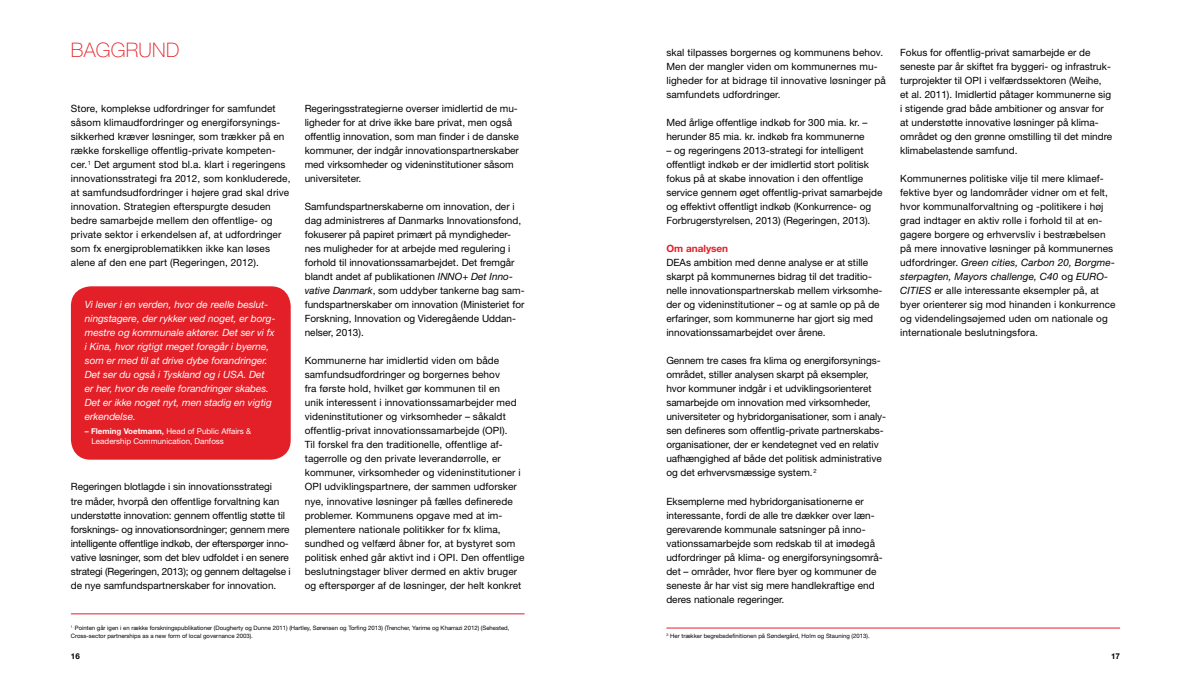
<style>
.page{position:relative;width:1191px;height:681px;background:#fff}
.page>*{position:absolute;margin:0;border:0;box-sizing:border-box;transform-origin:0 0}
.t1{font:100 20px "Helvetica Neue LT";letter-spacing:.01em;color:#e31f27}
.t2{font:10px/14px "Helvetica Neue LT";color:#000}
.t3{font:italic 10px/14px "Helvetica Neue LT";color:#fff}
.t4{font:700 10px "Helvetica Neue LT";color:#e31f27}
.t5{font:8px/10px "Helvetica Neue LT";color:#fff}
.t6{font:700 8px "Helvetica Neue LT";color:#000}
.t7{font:6px/8px "Helvetica Neue LT";color:#000}
.s1{font-weight:700}
.s2{font-style:italic}
</style>
<div class="page">
<div style="left:71px;top:286px;width:220px;height:173px;background:#e31f27;border-radius:20px"></div>
<hr style="left:71px;top:613px;width:453px;height:1px;background:#e31f27">
<hr style="left:666px;top:627px;width:454px;height:1px;background:#e31f27">
<h1 class="t1" style="left:71px;top:38px;width:110px">BAGGRUND</h1>
<p class="t2" style="left:71px;top:101px;width:221px">Store, komplekse udfordringer for samfundet såsom klimaudfordringer og energiforsynings&shy;sikkerhed kræver løsninger, som trækker på en række forskellige offentlig-private kompeten&shy;cer.<sup>1</sup> Det argument stod bl.a. klart i regeringens innovationsstrategi fra 2012, som konkluderede, at samfundsudfordringer i højere grad skal drive innovation. Strategien efterspurgte desuden bedre samarbejde mellem den offentlige- og private sektor i erkendelsen af, at udfordringer som fx energiproblematikken ikke kan løses alene af den ene part (Regeringen, 2012).</p>
<p class="t3" style="left:85px;top:297px;width:192px">Vi lever i en verden, hvor de reelle beslut&shy;ningstagere, der rykker ved noget, er borg&shy;mestre og kommunale aktører. Det ser vi fx i Kina, hvor rigtigt meget foregår i byerne, som er med til at drive dybe forandringer.<br>Det ser du også i Tyskland og i USA. Det er her, hvor de reelle forandringer skabes.<br>Det er ikke noget nyt, men stadig en vigtig erkendelse.</p>
<p class="t5" style="left:92px;top:426px;width:161px;text-indent:-7px"><span class="s1">– Fleming Voetmann,</span> Head of Public Affairs &amp;<br>Leadership Communication, Danfoss</p>
<p class="t2" style="left:71px;top:479px;width:221px">Regeringen blotlagde i sin innovationsstrategi<br>tre måder, hvorpå den offentlige forvaltning kan understøtte innovation: gennem offentlig støtte til forsknings- og innovationsordninger; gennem mere intelligente offentlige indkøb, der efterspørger inno&shy;vative løsninger, som det blev udfoldet i en senere strategi (Regeringen, 2013); og gennem deltagelse i de nye samfundspartnerskaber for innovation.</p>
<p class="t2" style="left:305px;top:101px;width:216px">Regeringsstrategierne overser imidlertid de mu&shy;ligheder for at drive ikke bare privat, men også offentlig innovation, som man finder i de danske kommuner, der indgår innovationspartnerskaber med virksomheder og videninstitutioner såsom universiteter.</p>
<p class="t2" style="left:305px;top:199px;width:221px">Samfundspartnerskaberne om innovation, der i dag administreres af Danmarks Innovationsfond, fokuserer på papiret primært på myndigheder&shy;nes muligheder for at arbejde med regulering i forhold til innovationssamarbejdet. Det fremgår blandt andet af publikationen <span class="s2">INNO+ Det Inno&shy;vative Danmark</span>, som uddyber tankerne bag sam&shy;fundspartnerskaber om innovation (Ministeriet for Forskning, Innovation og Videregående Uddan&shy;nelser, 2013).</p>
<p class="t2" style="left:305px;top:353px;width:221px">Kommunerne har imidlertid viden om både samfundsudfordringer og borgernes behov<br>fra første hold, hvilket gør kommunen til en<br>unik interessent i innovationssamarbejder med videninstitutioner og virksomheder – såkaldt offentlig-privat innovationssamarbejde (OPI).<br>Til forskel fra den traditionelle, offentlige af&shy;tagerrolle og den private leverandørrolle, er kommuner, virksomheder og videninstitutioner i OPI udviklingspartnere, der sammen udforsker nye, innovative løsninger på fælles definerede problemer. Kommunens opgave med at im&shy;plementere nationale politikker for fx klima, sundhed og velfærd åbner for, at bystyret som politisk enhed går aktivt ind i OPI. Den offentlige beslutningstager bliver dermed en aktiv bruger og efterspørger af de løsninger, der helt konkret</p>
<p class="t2" style="left:666px;top:45px;width:221px">skal tilpasses borgernes og kommunens behov.<br>Men der mangler viden om kommunernes mu&shy;ligheder for at bidrage til innovative løsninger på samfundets udfordringer.</p>
<p class="t2" style="left:666px;top:115px;width:203px">Med årlige offentlige indkøb for 300 mia. kr. – herunder 85 mia. kr. indkøb fra kommunerne</p>
<p class="t2" style="left:666px;top:143px;width:217px">– og regeringens 2013-strategi for intelligent offentligt indkøb er der imidlertid stort politisk fokus på at skabe innovation i den offentlige service gennem øget offentlig-privat samarbejde og effektivt offentligt indkøb (Konkurrence- og Forbrugerstyrelsen, 2013) (Regeringen, 2013).</p>
<p class="t4" style="left:666px;top:242px;width:63px">Om analysen</p>
<p class="t2" style="left:666px;top:255px;width:217px">DEAs ambition med denne analyse er at stille skarpt på kommunernes bidrag til det traditio&shy;nelle innovationspartnerskab mellem virksomhe&shy;der og videninstitutioner – og at samle op på de erfaringer, som kommunerne har gjort sig med innovationssamarbejdet over årene.</p>
<p class="t2" style="left:666px;top:353px;width:221px">Gennem tre cases fra klima og energiforsynings&shy;området, stiller analysen skarpt på eksempler, hvor kommuner indgår i et udviklingsorienteret samarbejde om innovation med virksomheder, universiteter og hybridorganisationer, som i analy&shy;sen defineres som offentlig-private partnerskabs&shy;organisationer, der er kendetegnet ved en relativ uafhængighed af både det politisk administrative og det erhvervsmæssige system.<sup>2</sup></p>
<p class="t2" style="left:666px;top:493px;width:218px">Eksemplerne med hybridorganisationerne er interessante, fordi de alle tre dækker over læn&shy;gerevarende kommunale satsninger på inno&shy;vationssamarbejde som redskab til at imødegå udfordringer på klima- og energiforsyningsområ&shy;det – områder, hvor flere byer og kommuner de seneste år har vist sig mere handlekraftige end deres nationale regeringer.</p>
<p class="t7" style="left:71px;top:624px;width:440px"><sup>1.</sup> Pointen går igen i en række forskningspublikationer (Dougherty og Dunne 2011) (Hartley, Sørensen og Torfing 2013) (Trencher, Yarime og Kharrazi 2012) (Sehested,<br>Cross-sector partnerships as a new form of local governance 2003).</p>
<p class="t7" style="left:666px;top:632px;width:205px"><sup>2.</sup> Her trækker begrebsdefinitionen på Søndergård, Holm og Stauning (2013).</p>
<p class="t2" style="left:900px;top:45px;width:213px">Fokus for offentlig-privat samarbejde er de seneste par år skiftet fra byggeri- og infrastruk&shy;turprojekter til OPI i velfærdssektoren (Weihe, et al. 2011). Imidlertid påtager kommunerne sig i stigende grad både ambitioner og ansvar for at understøtte innovative løsninger på klima&shy;området og den grønne omstilling til det mindre klimabelastende samfund.</p>
<p class="t2" style="left:900px;top:171px;width:217px">Kommunernes politiske vilje til mere klimaef&shy;fektive byer og landområder vidner om et felt, hvor kommunalforvaltning og -politikere i høj grad indtager en aktiv rolle i forhold til at en&shy;gagere borgere og erhvervsliv i bestræbelsen på mere innovative løsninger på kommunernes udfordringer. <span class="s2">Green cities, Carbon 20, Borgme&shy;sterpagten, Mayors challenge, C40</span> og <span class="s2">EURO-CITIES</span> er alle interessante eksempler på, at byer orienterer sig mod hinanden i konkurrence og videndelingsøjemed uden om nationale og internationale beslutningsfora.</p>
<p class="t6" style="left:71px;top:650px;width:11px">16</p>
<p class="t6" style="left:1111px;top:650px;width:11px">17</p>
</div>
